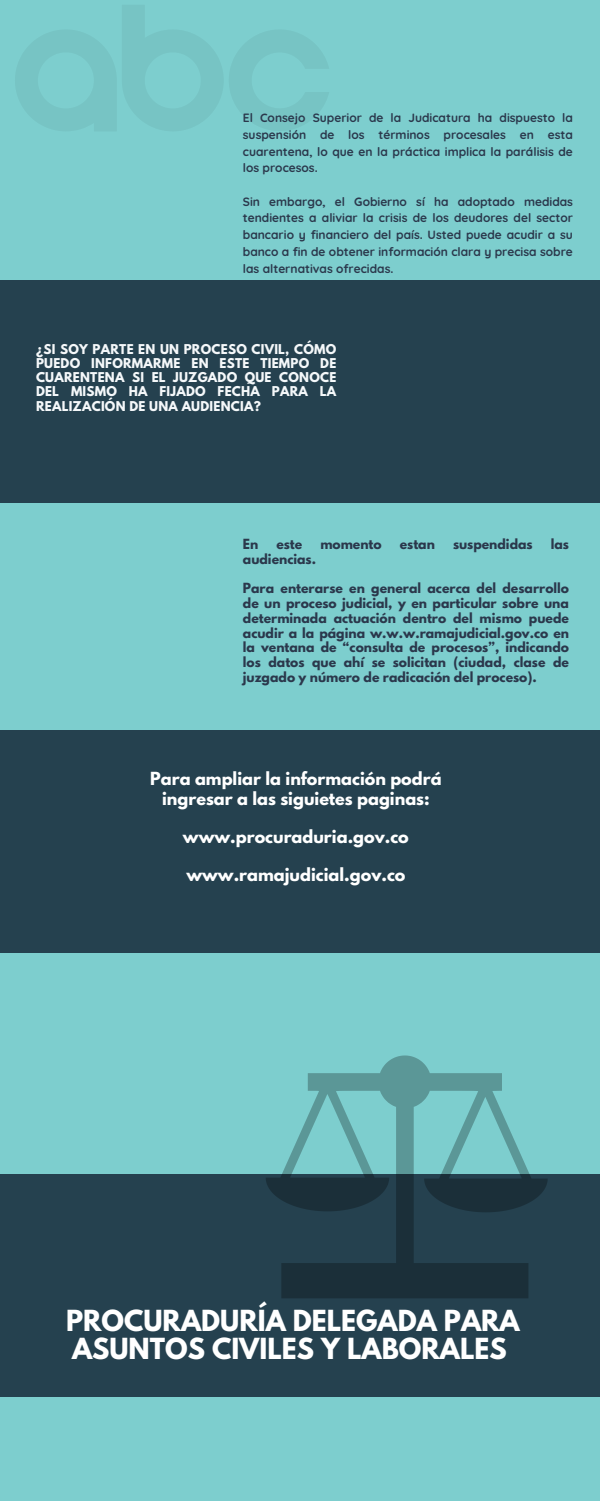
<style>
.page{position:relative;width:600px;height:1501px;background:#fff}
.page>*{position:absolute;margin:0;border:0;box-sizing:border-box;transform-origin:0 0}
.t1{font:700 25.7px/28.2px "League Spartan";color:#fff}
.t2{font:700 16px/19.2px "League Spartan";color:#fff;text-align:center}
.t3{font:700 12.4px/14.8px "League Spartan";color:#2b384c;text-align:justify}
.t4{font:700 12px/16.7px "Quicksand";color:#2b384c;text-align:justify}
.t5{font:700 12px/14.3px "League Spartan";letter-spacing:.02em;color:#f5f8fa;text-align:justify}
</style>
<div class="page">
<div style="left:0;top:0;width:600px;height:1500px;background:#7dcece"></div>
<div style="left:0;top:280px;width:600px;height:222px;background:#25414f"></div>
<div style="left:0;top:730px;width:600px;height:222px;background:#25414f"></div>
<div style="left:0;top:1174px;width:600px;height:222px;background:#25414f"></div>
<svg style="left:266px;top:1055px;width:282px;height:243px"></svg>
<p class="t4" style="left:243px;top:109px;width:332px">El Consejo Superior de la Judicatura ha dispuesto la suspensión de los términos procesales en esta cuarentena, lo que en la práctica implica la parálisis de los procesos.</p>
<p class="t4" style="left:243px;top:193px;width:332px">Sin embargo, el Gobierno sí ha adoptado medidas tendientes a aliviar la crisis de los deudores del sector bancario y financiero del país. Usted puede acudir a su banco a fin de obtener información clara y precisa sobre las alternativas ofrecidas.</p>
<p class="t5" style="left:36px;top:343px;width:302px">¿SI SOY PARTE EN UN PROCESO CIVIL, CÓMO PUEDO INFORMARME EN ESTE TIEMPO DE CUARENTENA SI EL JUZGADO QUE CONOCE DEL MISMO HA FIJADO FECHA PARA LA REALIZACIÓN DE UNA AUDIENCIA?</p>
<p class="t3" style="left:243px;top:538px;width:17px">En</p>
<p class="t3" style="left:276px;top:538px;width:27px">este</p>
<p class="t3" style="left:320px;top:538px;width:63px">momento</p>
<p class="t3" style="left:400px;top:538px;width:37px">estan</p>
<p class="t3" style="left:453px;top:538px;width:81px">suspendidas</p>
<p class="t3" style="left:551px;top:538px;width:20px">las</p>
<p class="t3" style="left:243px;top:553px;width:75px">audiencias.</p>
<p class="t3" style="left:243px;top:582px;width:328px">Para enterarse en general acerca del desarrollo de un proceso judicial, y en particular sobre una determinada actuación dentro del mismo puede acudir a la página w.w.w.ramajudicial.gov.co en la ventana de “consulta de procesos”, indicando los datos que ahí se solicitan (ciudad, clase de juzgado y número de radicación del proceso).</p>
<h2 class="t2" style="left:150px;top:771px;width:293px">Para ampliar la información podrá ingresar a las siguietes paginas:</h2>
<h2 class="t2" style="left:183px;top:828px;width:227px">www.procuraduria.gov.co</h2>
<h2 class="t2" style="left:186px;top:867px;width:221px">www.ramajudicial.gov.co</h2>
<h1 class="t1" style="left:66px;top:1308px;width:455px">PROCURADURÍA DELEGADA PARA<br>ASUNTOS CIVILES Y LABORALES</h1>
</div>
